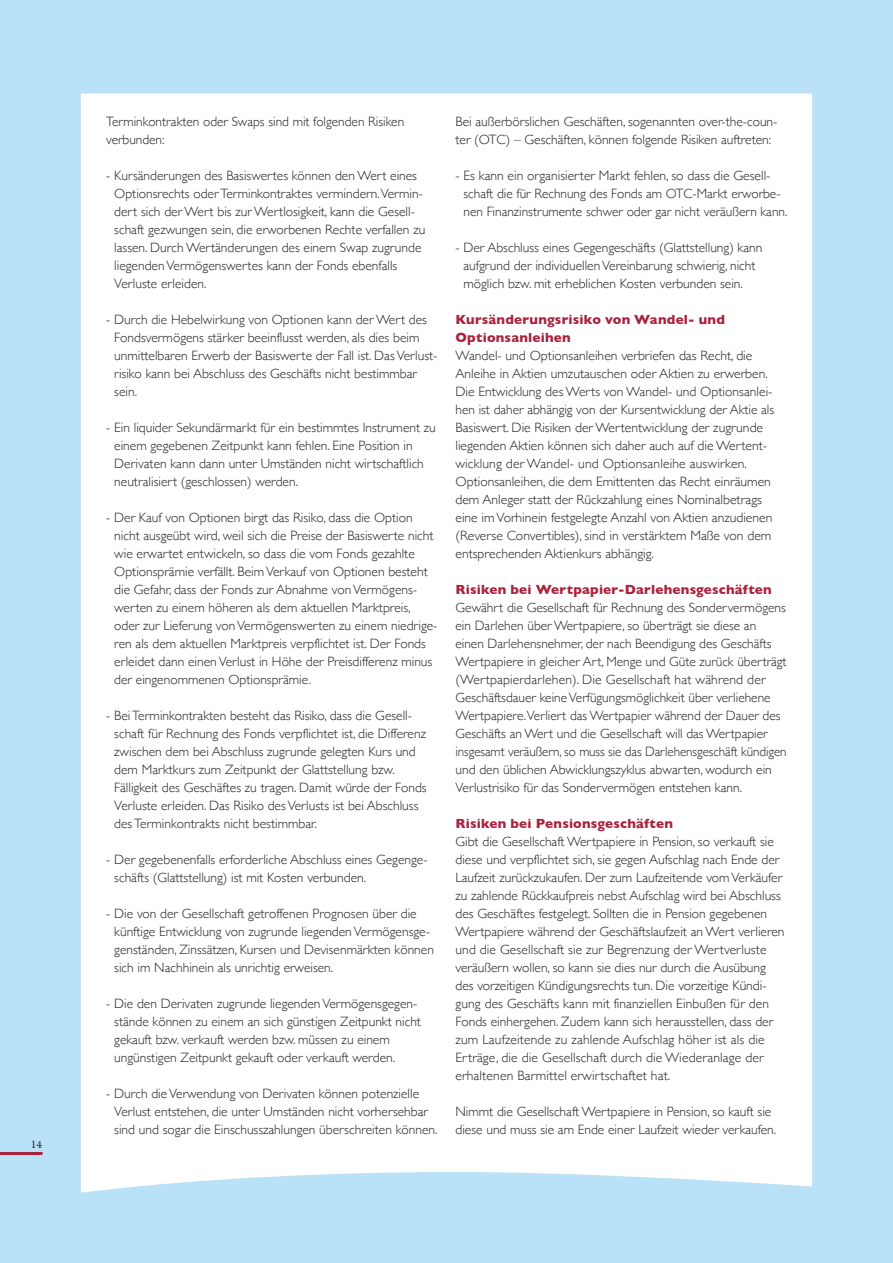
<style>
.page{position:relative;width:893px;height:1263px;background:#b9e1f7}
.page>*{position:absolute;margin:0;border:0;box-sizing:border-box;transform-origin:0 0}
.t1{font:300 13.5px/18px "Gill Sans";color:#231f20}
.t2{font:700 13.5px/18px "Gill Sans";letter-spacing:.015em;color:#a9233d}
.t3{font:10.5px "Galliard";color:#231f20}
</style>
<div class="page">
<div style="left:81px;top:94px;width:731px;height:1098px;background:#fff"></div>
<hr style="left:0;top:1152px;width:43px;height:3px;background:#a9233d">
<p class="t3" style="left:31px;top:1138px;width:13px">14</p>
<p class="t1" style="left:106px;top:112px;width:299px">Terminkontrakten oder Swaps sind mit folgenden Risiken verbunden:</p>
<p class="t1" style="left:114px;top:166px;width:312px;text-indent:-8px">- Kursänderungen des Basiswertes können den Wert eines Optionsrechts oder Terminkontraktes vermindern.Vermin&shy;dert sich der Wert bis zur Wertlosigkeit, kann die Gesell&shy;schaft gezwungen sein, die erworbenen Rechte verfallen zu lassen. Durch Wertänderungen des einem Swap zugrunde liegenden Vermögenswertes kann der Fonds ebenfalls Verluste erleiden.</p>
<p class="t1" style="left:114px;top:310px;width:325px;text-indent:-8px">- Durch die Hebelwirkung von Optionen kann der Wert des Fondsvermögens stärker beeinflusst werden, als dies beim unmittelbaren Erwerb der Basiswerte der Fall ist. Das Verlust&shy;risiko kann bei Abschluss des Geschäfts nicht bestimmbar sein.</p>
<p class="t1" style="left:114px;top:418px;width:323px;text-indent:-8px">- Ein liquider Sekundärmarkt für ein bestimmtes Instrument zu einem gegebenen Zeitpunkt kann fehlen. Eine Position in Derivaten kann dann unter Umständen nicht wirtschaftlich neutralisiert (geschlossen) werden.</p>
<p class="t1" style="left:114px;top:508px;width:325px;text-indent:-8px">- Der Kauf von Optionen birgt das Risiko, dass die Option nicht ausgeübt wird, weil sich die Preise der Basiswerte nicht wie erwartet entwickeln, so dass die vom Fonds gezahlte Optionsprämie verfällt. Beim Verkauf von Optionen besteht die Gefahr, dass der Fonds zur Abnahme von Vermögens&shy;werten zu einem höheren als dem aktuellen Marktpreis, oder zur Lieferung von Vermögenswerten zu einem niedrige&shy;ren als dem aktuellen Marktpreis verpflichtet ist. Der Fonds erleidet dann einen Verlust in Höhe der Preisdifferenz minus der eingenommenen Optionsprämie.</p>
<p class="t1" style="left:114px;top:706px;width:314px;text-indent:-8px">- Bei Terminkontrakten besteht das Risiko, dass die Gesell&shy;schaft für Rechnung des Fonds verpflichtet ist, die Differenz zwischen dem bei Abschluss zugrunde gelegten Kurs und dem Marktkurs zum Zeitpunkt der Glattstellung bzw.<br>Fälligkeit des Geschäftes zu tragen. Damit würde der Fonds Verluste erleiden. Das Risiko des Verlusts ist bei Abschluss des Terminkontrakts nicht bestimmbar.</p>
<p class="t1" style="left:114px;top:850px;width:315px;text-indent:-8px">- Der gegebenenfalls erforderliche Abschluss eines Gegenge&shy;schäfts (Glattstellung) ist mit Kosten verbunden.</p>
<p class="t1" style="left:114px;top:904px;width:321px;text-indent:-8px">- Die von der Gesellschaft getroffenen Prognosen über die künftige Entwicklung von zugrunde liegenden Vermögensge&shy;genständen, Zinssätzen, Kursen und Devisenmärkten können sich im Nachhinein als unrichtig erweisen.</p>
<p class="t1" style="left:114px;top:994px;width:308px;text-indent:-8px">- Die den Derivaten zugrunde liegenden Vermögensgegen&shy;stände können zu einem an sich günstigen Zeitpunkt nicht gekauft bzw. verkauft werden bzw. müssen zu einem ungünstigen Zeitpunkt gekauft oder verkauft werden.</p>
<p class="t1" style="left:114px;top:1084px;width:325px;text-indent:-8px">- Durch die Verwendung von Derivaten können potenzielle<br>Verlust entstehen, die unter Umständen nicht vorhersehbar sind und sogar die Einschusszahlungen überschreiten können.</p>
<p class="t1" style="left:455px;top:112px;width:323px">Bei außerbörslichen Geschäften, sogenannten over-the-coun&shy;ter (OTC) – Geschäften, können folgende Risiken auftreten:</p>
<p class="t1" style="left:464px;top:166px;width:325px;text-indent:-8px">- Es kann ein organisierter Markt fehlen, so dass die Gesell&shy;schaft die für Rechnung des Fonds am OTC-Markt erworbe&shy;nen Finanzinstrumente schwer oder gar nicht veräußern kann.</p>
<p class="t1" style="left:463px;top:238px;width:300px;text-indent:-8px">- Der Abschluss eines Gegengeschäfts (Glattstellung) kann aufgrund der individuellen Vereinbarung schwierig, nicht möglich bzw. mit erheblichen Kosten verbunden sein.</p>
<p class="t2" style="left:455px;top:310px;width:271px">Kursänderungsrisiko von Wandel- und<br>Optionsanleihen</p>
<p class="t1" style="left:455px;top:346px;width:320px">Wandel- und Optionsanleihen verbriefen das Recht, die Anleihe in Aktien umzutauschen oder Aktien zu erwerben.<br>Die Entwicklung des Werts von Wandel- und Optionsanlei&shy;hen ist daher abhängig von der Kursentwicklung der Aktie als Basiswert. Die Risiken der Wertentwicklung der zugrunde liegenden Aktien können sich daher auch auf die Wertent&shy;wicklung der Wandel- und Optionsanleihe auswirken.<br>Optionsanleihen, die dem Emittenten das Recht einräumen dem Anleger statt der Rückzahlung eines Nominalbetrags eine im Vorhinein festgelegte Anzahl von Aktien anzudienen (Reverse Convertibles), sind in verstärktem Maße von dem entsprechenden Aktienkurs abhängig.</p>
<p class="t2" style="left:455px;top:580px;width:318px">Risiken bei Wertpapier-Darlehensgeschäften</p>
<p class="t1" style="left:455px;top:598px;width:333px">Gewährt die Gesellschaft für Rechnung des Sondervermögens ein Darlehen über Wertpapiere, so überträgt sie diese an einen Darlehensnehmer, der nach Beendigung des Geschäfts Wertpapiere in gleicher Art, Menge und Güte zurück überträgt (Wertpapierdarlehen). Die Gesellschaft hat während der Geschäftsdauer keine Verfügungsmöglichkeit über verliehene Wertpapiere.Verliert das Wertpapier während der Dauer des Geschäfts an Wert und die Gesellschaft will das Wertpapier insgesamt veräußern, so muss sie das Darlehensgeschäft kündigen und den üblichen Abwicklungszyklus abwarten, wodurch ein Verlustrisiko für das Sondervermögen entstehen kann.</p>
<p class="t2" style="left:455px;top:814px;width:219px">Risiken bei Pensionsgeschäften</p>
<p class="t1" style="left:455px;top:832px;width:331px">Gibt die Gesellschaft Wertpapiere in Pension, so verkauft sie diese und verpflichtet sich, sie gegen Aufschlag nach Ende der Laufzeit zurückzukaufen. Der zum Laufzeitende vom Verkäufer zu zahlende Rückkaufpreis nebst Aufschlag wird bei Abschluss des Geschäftes festgelegt. Sollten die in Pension gegebenen Wertpapiere während der Geschäftslaufzeit an Wert verlieren und die Gesellschaft sie zur Begrenzung der Wertverluste veräußern wollen, so kann sie dies nur durch die Ausübung des vorzeitigen Kündigungsrechts tun. Die vorzeitige Kündi&shy;gung des Geschäfts kann mit finanziellen Einbußen für den Fonds einhergehen. Zudem kann sich herausstellen, dass der zum Laufzeitende zu zahlende Aufschlag höher ist als die Erträge, die die Gesellschaft durch die Wiederanlage der erhaltenen Barmittel erwirtschaftet hat.</p>
<p class="t1" style="left:455px;top:1102px;width:322px">Nimmt die Gesellschaft Wertpapiere in Pension, so kauft sie diese und muss sie am Ende einer Laufzeit wieder verkaufen.</p>
</div>
